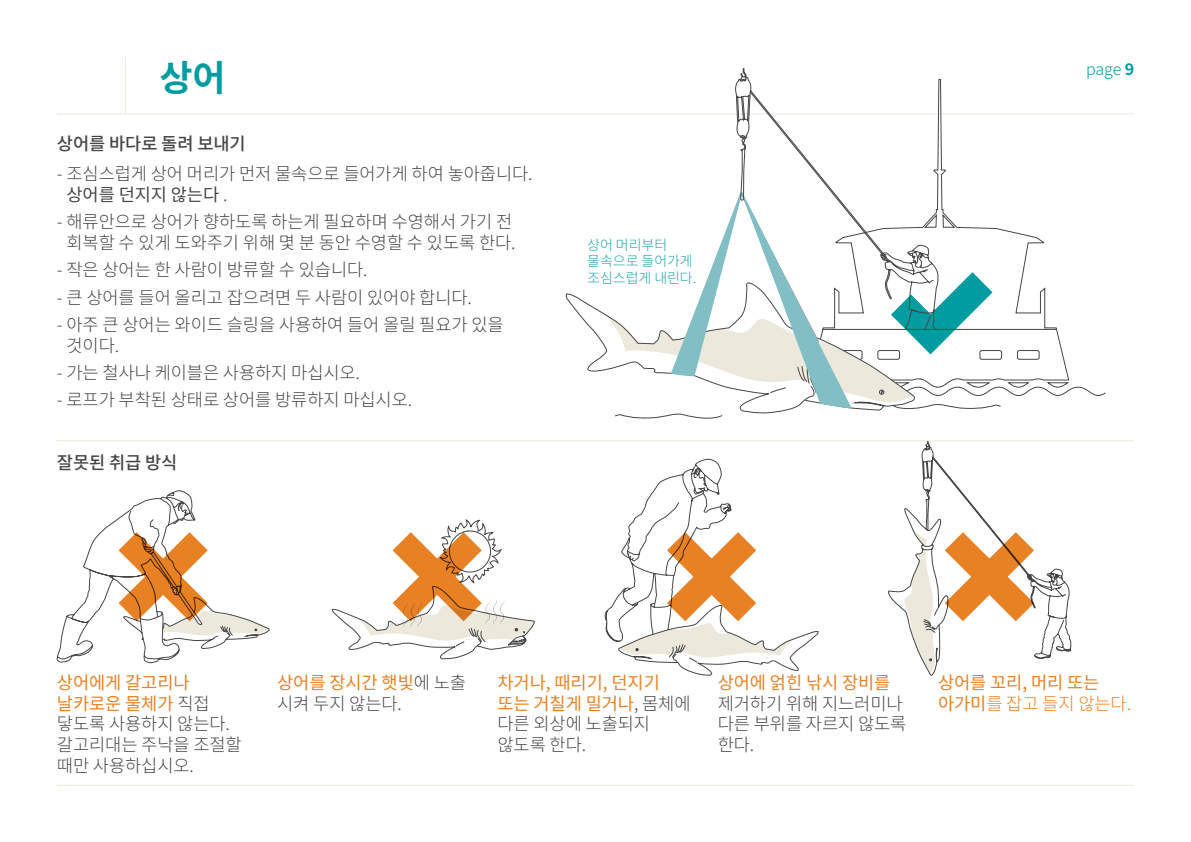
<style>
.page{position:relative;width:1191px;height:842px;background:#fff}
.page>*{position:absolute;margin:0;border:0;box-sizing:border-box;transform-origin:0 0}
._1_header{font:700 36px "Source Han Sans TC";color:#009ca1}
.body_text{font:300 17.6px/20.6px "Source Han Sans TC";letter-spacing:-.005em;color:#454647}
.t1{font:17.6px/20.6px "Source Han Sans TC";letter-spacing:-.005em;color:#e78124}
.body_header{font:500 17.6px "Source Han Sans TC";letter-spacing:-.005em;color:#454647}
._1_header-2{font:300 16px "Source Han Sans TC";color:#009ca1}
.t2{font:300 14px/16.6px "Source Han Sans TC";letter-spacing:-.005em;color:#22a4a9}
.s1{font-weight:700}
.s2{font-weight:400}
.s3{font-weight:400;color:#e78124}
.s4{font-weight:300;color:#454647}
.s5{font-weight:300}
</style>
<div class="page">
<svg style="left:888px;top:441px;width:183px;height:235px"></svg>
<hr style="left:57px;top:440px;width:1077px;height:1px;background:#ece8dc">
<hr style="left:57px;top:113px;width:1077px;height:1px;background:#ece8dc">
<hr style="left:57px;top:785px;width:1077px;height:1px;background:#ece8dc">
<svg style="left:56px;top:490px;width:214px;height:174px"></svg>
<svg style="left:332px;top:519px;width:203px;height:141px"></svg>
<svg style="left:604px;top:459px;width:215px;height:217px"></svg>
<svg style="left:942px;top:530px;width:94px;height:93px"></svg>
<svg style="left:565px;top:293px;width:436px;height:126px"></svg>
<svg style="left:605px;top:207px;width:389px;height:201px"></svg>
<svg style="left:735px;top:68px;width:371px;height:328px"></svg>
<hr style="left:125px;top:57px;width:1px;height:57px;background:#ece8dc">
<p class="_1_header" style="left:159px;top:58px;width:68px">상어</p>
<p class="_1_header-2" style="left:1086px;top:60px;width:50px">page <span class="s1">9</span></p>
<p class="body_header" style="left:57px;top:134px;width:190px">상어를 바다로 돌려 보내기</p>
<p class="body_text" style="left:66px;top:164px;width:467px;text-indent:-10px">- 조심스럽게 상어 머리가 먼저 물속으로 들어가게 하여 놓아줍니다. <span class="s2">상어를 던지지 않는다</span> .</p>
<p class="body_text" style="left:57px;top:212px;width:460px;text-align:center">- 해류안으로 상어가 향하도록 하는게 필요하며 수영해서 가기 전 회복할 수 있게 도와주기 위해 몇 분 동안 수영할 수 있도록 한다.</p>
<p class="body_text" style="left:57px;top:260px;width:312px">- 작은 상어는 한 사람이 방류할 수 있습니다.</p>
<p class="body_text" style="left:57px;top:287px;width:416px">- 큰 상어를 들어 올리고 잡으려면 두 사람이 있어야 합니다.</p>
<p class="body_text" style="left:66px;top:315px;width:439px;text-indent:-10px">- 아주 큰 상어는 와이드 슬링을 사용하여 들어 올릴 필요가 있을 것이다.</p>
<p class="body_text" style="left:57px;top:363px;width:305px">- 가는 철사나 케이블은 사용하지 마십시오.</p>
<p class="body_text" style="left:57px;top:390px;width:357px">- 로프가 부착된 상태로 상어를 방류하지 마십시오.</p>
<p class="body_header" style="left:57px;top:452px;width:122px">잘못된 취급 방식</p>
<p class="t2" style="left:587px;top:236px;width:111px">상어 머리부터 물속으로 들어가게 조심스럽게 내린다.</p>
<p class="body_text" style="left:57px;top:673px;width:186px"><span class="s3">상어에게 갈고리나 날카로운 물체가</span> 직접 닿도록 사용하지 않는다. 갈고리대는 주낙을 조절할 때만 사용하십시오.</p>
<p class="body_text" style="left:277px;top:673px;width:190px"><span class="s3">상어를 장시간 햇빛</span>에 노출 시켜 두지 않는다.</p>
<p class="t1" style="left:497px;top:673px;width:195px">차거나, 때리기, 던지기 또는 거칠게 밀거나<span class="s4">, 몸체에 다른 외상에 노출되지 않도록 한다.</span></p>
<p class="body_text" style="left:717px;top:673px;width:190px"><span class="s3">상어에 얽힌 낚시 장비를 </span>제거하기 위해 지느러미나 다른 부위를 자르지 않도록 한다.</p>
<p class="t1" style="left:938px;top:673px;width:195px">상어를 꼬리, 머리 또는 아가미<span class="s5">를 잡고 들지 않는다.</span></p>
</div>
